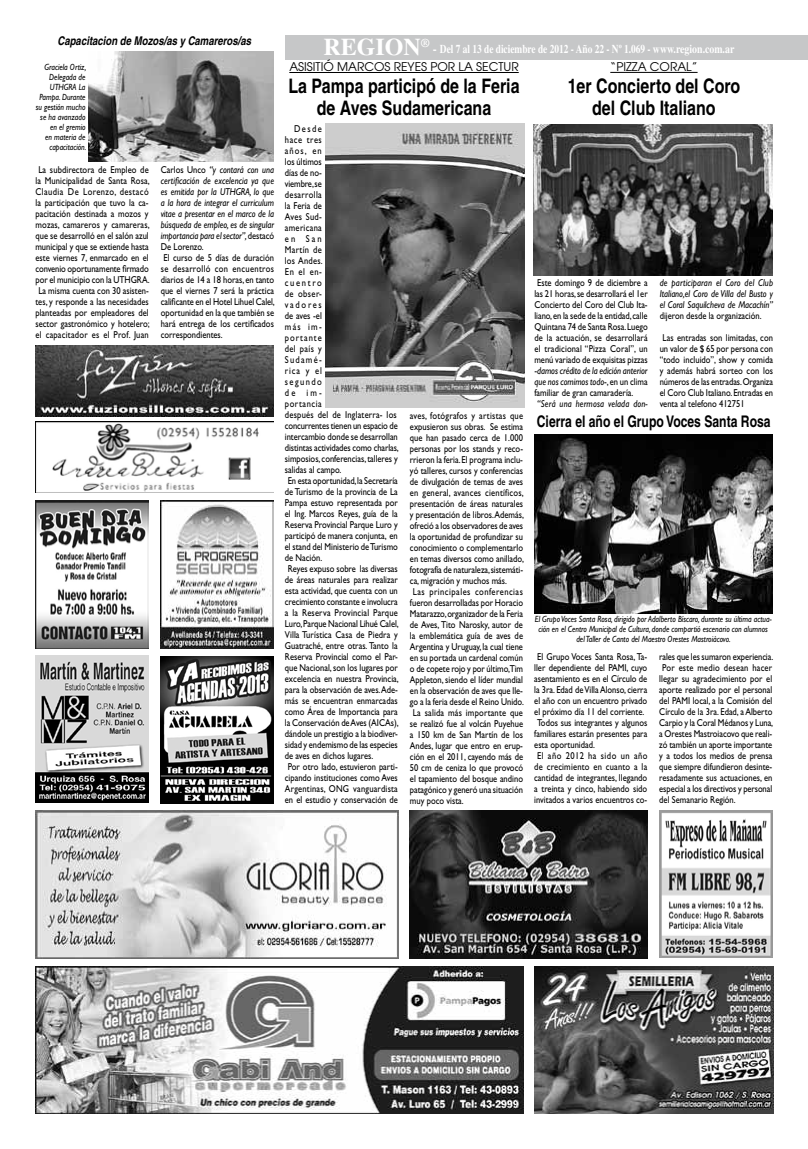
<style>
.page{position:relative;width:808px;height:1149px;background:#fff}
.page>*{position:absolute;margin:0;border:0;box-sizing:border-box;transform-origin:0 0}
.t1{font:700 24px "Times";color:#fff}
.t2{font:700 20px/22px "Helvetica";color:#000;text-align:center;scale:.8 1}
.t3{font:700 16px "Helvetica";color:#000;scale:.76 1}
.t4{font:700 12px "Times";color:#fff}
.t5{font:12px "Avant Garde";color:#000}
.t6{font:italic 700 12px "Helvetica";color:#000;scale:.8 1}
.t7{font:10px/11px "Gill Sans";color:#000;text-align:justify;scale:.85 1}
.t8{font:italic 10px/11px "Gill Sans";color:#000;text-align:justify;scale:.85 1}
.t9{font:italic 10px "Gill Sans";letter-spacing:.02em;color:#000;scale:.85 1}
.t10{font:italic 9px/10px "Gill Sans";color:#000;text-align:center;scale:.85 1}
.s1{font-style:italic}
</style>
<div class="page">
<div style="left:285px;top:35px;width:523px;height:25px;background:#c6c7c8"></div>
<img style="left:410px;top:810px;width:238px;height:147px">
<img style="left:35px;top:421px;width:238px;height:71px">
<img style="left:35px;top:500px;width:114px;height:148px">
<img style="left:35px;top:345px;width:239px;height:71px">
<img style="left:160px;top:656px;width:114px;height:147px">
<img style="left:160px;top:500px;width:114px;height:148px">
<img style="left:35px;top:655px;width:114px;height:147px">
<img style="left:659px;top:810px;width:113px;height:146px">
<img style="left:534px;top:966px;width:239px;height:147px">
<img style="left:35px;top:810px;width:364px;height:147px">
<img style="left:36px;top:966px;width:487px;height:147px">
<hr style="left:289px;top:72px;width:230px;height:1px;background:#000">
<hr style="left:610px;top:72px;width:87px;height:1px;background:#000">
<img style="left:534px;top:124px;width:238px;height:151px">
<img style="left:534px;top:434px;width:238px;height:178px">
<img style="left:325px;top:123px;width:199px;height:284px">
<img style="left:88px;top:52px;width:185px;height:110px">
<p class="t6" style="left:58px;top:33px;width:243px">Capacitacion de Mozos/as y Camareros/as</p>
<p class="t10" style="left:36px;top:62px;width:61px;text-align:right">Graciela Ortiz,<br>Delegada de<br>UTHGRA La<br>Pampa. Durante su gestión mucho se ha avanzado en el gremio<br>en materia de capacitación.</p>
<p class="t7" style="left:35px;top:164px;width:136px">La subdirectora de Empleo de la Municipalidad de Santa Rosa, Claudia De Lorenzo, destacó la participación que tuvo la ca&shy;pacitación destinada a mozos y mozas, camareros y camareras, que se desarrolló en el salón azul municipal y que se extiende hasta este viernes 7, enmarcado en el convenio oportunamente firmado por el municipio con la UTHGRA.<br>La misma cuenta con 30 asisten&shy;tes, y responde a las necesidades planteadas por empleadores del sector gastronómico y hotelero; el capacitador es el Prof. Juan</p>
<p class="t7" style="left:161px;top:164px;width:136px;text-align:left">Carlos Unco <span class="s1">“y contará con una certificación de excelencia ya que es emitida por la UTHGRA, lo que a la hora de integrar el curriculum vitae a presentar en el marco de la búsqueda de empleo, es de singular importancia para el sector”,</span> destacó<br>De Lorenzo.<br>El curso de 5 días de duración se desarrolló con encuentros diarios de 14 a 18 horas, en tanto que el viernes 7 será la práctica calificante en el Hotel Lihuel Calel, oportunidad en la que también se hará entrega de los certificados correspondientes.</p>
<h1 class="t1" style="left:324px;top:33px;width:108px">REGION<sup>®</sup></h1>
<p class="t4" style="left:433px;top:42px;width:303px">- Del 7 al 13 de diciembre de 2012 - Año 22 - Nº 1.069 - www.region.com.ar</p>
<p class="t5" style="left:289px;top:59px;width:231px">ASISITIÓ MARCOS REYES POR LA SECTUR</p>
<h2 class="t2" style="left:288px;top:75px;width:290px">La Pampa participó de la Feria de Aves Sudamericana</h2>
<p class="t7" style="left:285px;top:123px;width:136px;text-align:left;text-indent:9px">Desde<br>hace tres<br>años, en<br>los últimos<br>días de no-<br>viembre, se<br>desarrolla<br>la Feria de<br>Aves Sud-<br>americana<br>en San<br>Martín de<br>los Andes.<br>En el en-<br>cuentro<br>de obser-<br>vadores<br>de aves -el<br>más im-<br>portante<br>del país y<br>Sudamé-<br>rica y el<br>segundo<br>de im-<br>portancia<br>después del de Inglaterra- los concurrentes tienen un espacio de intercambio donde se desarrollan distintas actividades como charlas, simposios, conferencias, talleres y salidas al campo.<br>En esta oportunidad, la Secretaría de Turismo de la provincia de La<br>Pampa estuvo representada por el Ing. Marcos Reyes, guía de la<br>Reserva Provincial Parque Luro y participó de manera conjunta, en el stand del Ministerio de Turismo de Nación.<br>Reyes expuso sobre las diversas de áreas naturales para realizar esta actividad, que cuenta con un crecimiento constante e involucra a la Reserva Provincial Parque<br>Luro, Parque Nacional Lihué Calel,<br>Villa Turística Casa de Piedra y<br>Guatraché, entre otras. Tanto la<br>Reserva Provincial como el Par&shy;que Nacional, son los lugares por excelencia en nuestra Provincia, para la observación de aves. Ade&shy;más se encuentran enmarcadas como Área de Importancia para la Conservación de Aves (AICAs), dándole un prestigio a la biodiver&shy;sidad y endemismo de las especies de aves en dichos lugares.<br>Por otro lado, estuvieron parti&shy;cipando instituciones como Aves<br>Argentinas, ONG vanguardista en el estudio y conservación de</p>
<p class="t7" style="left:410px;top:410px;width:136px;text-align:left">aves, fotógrafos y artistas que expusieron sus obras. Se estima que han pasado cerca de 1.000 personas por los stands y reco&shy;rrieron la feria. El programa inclu&shy;yó talleres, cursos y conferencias de divulgación de temas de aves en general, avances científicos, presentación de áreas naturales y presentación de libros. Además, ofreció a los observadores de aves la oportunidad de profundizar su conocimiento o complementarlo en temas diversos como anillado, fotografía de naturaleza, sistemáti&shy;ca, migración y muchos más.<br>Las principales conferencias fueron desarrolladas por Horacio<br>Matarazzo, organizador de la Feria de Aves, Tito Narosky, autor de la emblemática guía de aves de<br>Argentina y Uruguay, la cual tiene en su portada un cardenal común o de copete rojo y por último,Tim<br>Appleton, siendo el líder mundial en la observación de aves que lle&shy;go a la feria desde el Reino Unido.<br>La salida más importante que se realizó fue al volcán Puyehue a 150 km de San Martín de los<br>Andes, lugar que entro en erup&shy;ción en el 2011, cayendo más de<br>50 cm de ceniza lo que provocó el tapamiento del bosque andino patagónico y generó una situación muy poco vista.</p>
<p class="t5" style="left:610px;top:59px;width:89px">“PIZZA CORAL”</p>
<h2 class="t2" style="left:568px;top:75px;width:217px">1er Concierto del Coro del Club Italiano</h2>
<p class="t7" style="left:534px;top:277px;width:135px">Este domingo 9 de diciembre a las 21 horas, se desarrollará el 1er Concierto del Coro del Club Ita&shy;liano, en la sede de la entidad, calle Quintana 74 de Santa Rosa. Luego de la actuación, se desarrollará el tradicional “Pizza Coral”, un menú variado de exquisitas pizzas -<span class="s1">damos crédito de la edición anterior que nos comimos todo</span>-, en un clima familiar de gran camaradería.</p>
<p class="t9" style="left:537px;top:398px;width:131px">“Será una hermosa velada don-</p>
<p class="t8" style="left:660px;top:277px;width:135px">de participaran el Coro del Club Italiano,el Coro de Villa del Busto y el Coral Saquilcheva de Macachín”</p>
<p class="t7" style="left:660px;top:310px;width:121px">dijeron desde la organización.</p>
<p class="t7" style="left:660px;top:332px;width:135px">Las entradas son limitadas, con un valor de $ 65 por persona con “todo incluido”, show y comida y además habrá sorteo con los números de las entradas. Organiza el Coro Club Italiano. Entradas en venta al telefono 412751</p>
<h3 class="t3" style="left:537px;top:411px;width:309px">Cierra el año el Grupo Voces Santa Rosa</h3>
<p class="t10" style="left:535px;top:614px;width:280px">El Grupo Voces Santa Rosa, dirigido por Adalberto Bíscaro, durante su última actua&shy;ción en el Centro Municipal de Cultura, donde compartió escenario con alumnos del Taller de Canto del Maestro Orestes Mastroiácovo.</p>
<p class="t7" style="left:534px;top:650px;width:135px;text-align:left">El Grupo Voces Santa Rosa, Ta&shy;ller dependiente del PAMI, cuyo asentamiento es en el Círculo de la 3ra. Edad de Villa Alonso, cierra el año con un encuentro privado el próximo día 11 del corriente.<br>Todos sus integrantes y algunos familiares estarán presentes para esta oportunidad.<br>El año 2012 ha sido un año de crecimiento en cuanto a la cantidad de integrantes, llegando a treinta y cinco, habiendo sido invitados a varios encuentros co-</p>
<p class="t7" style="left:659px;top:650px;width:135px">rales que les sumaron experiencia.<br>Por este medio desean hacer llegar su agradecimiento por el aporte realizado por el personal del PAMI local, a la Comisión del Círculo de la 3ra. Edad, a Alberto Carpio y la Coral Médanos y Luna, a Orestes Mastroiacovo que reali&shy;zó también un aporte importante y a todos los medios de prensa que siempre difundieron desinte&shy;resadamente sus actuaciones, en especial a los directivos y personal del Semanario Región.</p>
</div>
